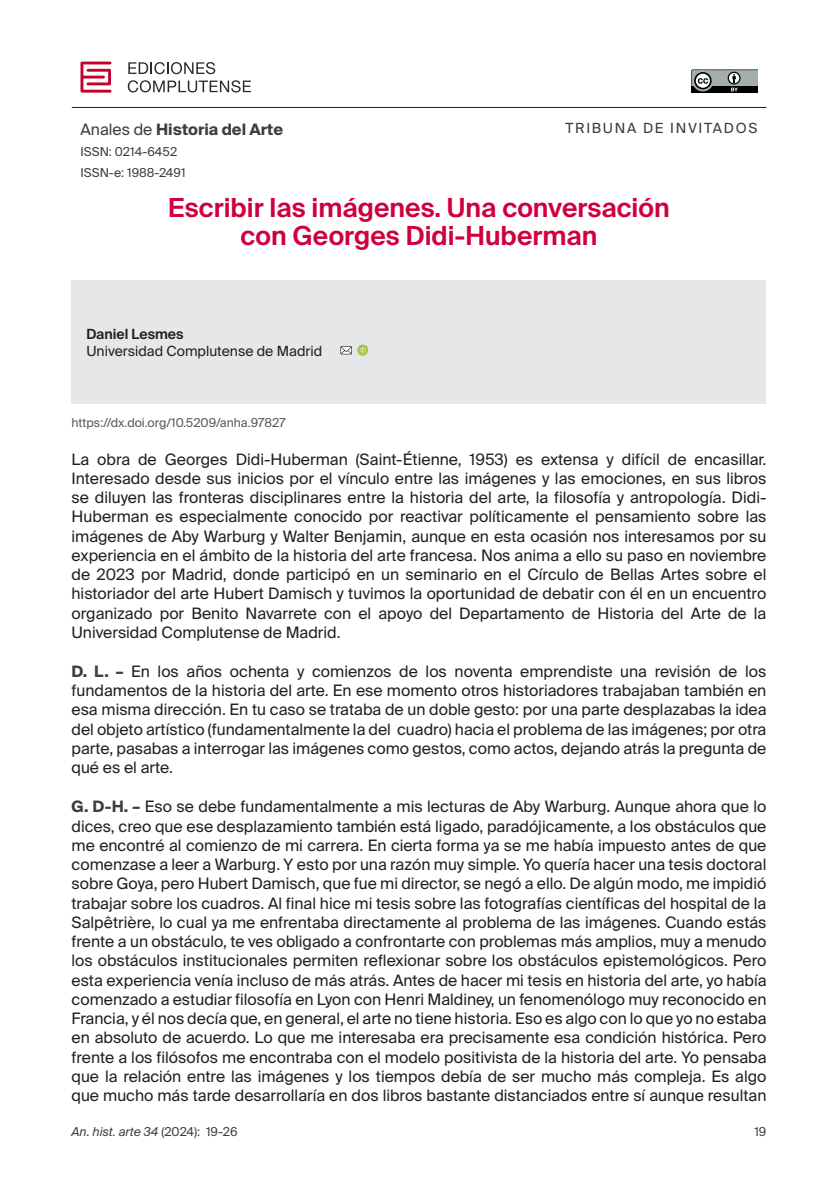
<style>
.page{position:relative;width:838px;height:1185px;background:#fff}
.page>*{position:absolute;margin:0;border:0;box-sizing:border-box;transform-origin:0 0}
.t1{font:600 26.25px/28px "Suisse Intl";color:#cf003d;text-align:center}
.t2{font:15.75px/19.2px "Suisse Intl";color:#231f20;text-align:justify}
.t3{font:700 15.75px "Suisse Intl";color:#3e3e3f}
.t4{font:14px "Suisse Intl";color:#231f20}
.t5{font:14px "Suisse Intl";letter-spacing:.12em;color:#3e3e3f}
.t6{font:600 14px "Suisse Intl";color:#231f20}
.t7{font:12.25px "Suisse Intl";color:#57585a}
.t8{font:12.25px/21px "Suisse Intl";color:#3e3e3f}
.t9{font:italic 12.25px "Suisse Intl";color:#3e3e3f}
.s1{font-weight:400}
.s2{font-weight:700;color:#3e3e3f}
.s3{font-style:normal}
</style>
<div class="page">
<hr style="left:72px;top:107px;width:694px;height:1px;background:#231f20">
<svg style="left:691px;top:69px;width:66px;height:23px;background:#767d79"></svg>
<svg style="left:80px;top:62px;width:31px;height:30px"></svg>
<svg style="left:128px;top:62px;width:87px;height:12px"></svg>
<svg style="left:128px;top:80px;width:123px;height:12px"></svg>
<div style="left:71px;top:280px;width:695px;height:124px;background:#e6e7e9"></div>
<svg style="left:340px;top:344px;width:28px;height:12px"></svg>
<p class="t3" style="left:80px;top:120px;width:204px"><span class="s1">Anales de</span> Historia del Arte</p>
<p class="t8" style="left:80px;top:141px;width:107px">ISSN: 0214-6452<br>ISSN-e: 1988-2491</p>
<p class="t5" style="left:565px;top:120px;width:193px">TRIBUNA DE INVITADOS</p>
<h1 class="t1" style="left:168px;top:194px;width:503px">Escribir las imágenes. Una conversación con Georges Didi-Huberman</h1>
<p class="t6" style="left:86px;top:326px;width:99px">Daniel Lesmes</p>
<p class="t4" style="left:86px;top:343px;width:237px">Universidad Complutense de Madrid</p>
<p class="t7" style="left:71px;top:415px;width:216px">https://dx.doi.org/10.5209/anha.97827</p>
<p class="t2" style="left:71px;top:449px;width:696px">La obra de Georges Didi-Huberman (Saint-Étienne, 1953) es extensa y difícil de encasillar.<br>Interesado desde sus inicios por el vínculo entre las imágenes y las emociones, en sus libros se diluyen las fronteras disciplinares entre la historia del arte, la filosofía y antropología. Didi-Huberman es especialmente conocido por reactivar políticamente el pensamiento sobre las imágenes de Aby Warburg y Walter Benjamin, aunque en esta ocasión nos interesamos por su experiencia en el ámbito de la historia del arte francesa. Nos anima a ello su paso en noviembre de 2023 por Madrid, donde participó en un seminario en el Círculo de Bellas Artes sobre el historiador del arte Hubert Damisch y tuvimos la oportunidad de debatir con él en un encuentro organizado por Benito Navarrete con el apoyo del Departamento de Historia del Arte de la Universidad Complutense de Madrid.</p>
<p class="t2" style="left:71px;top:662px;width:696px"><span class="s2">D. L. –</span> En los años ochenta y comienzos de los noventa emprendiste una revisión de los fundamentos de la historia del arte. En ese momento otros historiadores trabajaban también en esa misma dirección. En tu caso se trataba de un doble gesto: por una parte desplazabas la idea del objeto artístico (fundamentalmente la del cuadro) hacia el problema de las imágenes; por otra parte, pasabas a interrogar las imágenes como gestos, como actos, dejando atrás la pregunta de qué es el arte.</p>
<p class="t2" style="left:71px;top:797px;width:696px"><span class="s2">G. D-H. –</span> Eso se debe fundamentalmente a mis lecturas de Aby Warburg. Aunque ahora que lo dices, creo que ese desplazamiento también está ligado, paradójicamente, a los obstáculos que me encontré al comienzo de mi carrera. En cierta forma ya se me había impuesto antes de que comenzase a leer a Warburg. Y esto por una razón muy simple. Yo quería hacer una tesis doctoral sobre Goya, pero Hubert Damisch, que fue mi director, se negó a ello. De algún modo, me impidió trabajar sobre los cuadros. Al final hice mi tesis sobre las fotografías científicas del hospital de la Salpêtrière, lo cual ya me enfrentaba directamente al problema de las imágenes. Cuando estás frente a un obstáculo, te ves obligado a confrontarte con problemas más amplios, muy a menudo los obstáculos institucionales permiten reflexionar sobre los obstáculos epistemológicos. Pero esta experiencia venía incluso de más atrás. Antes de hacer mi tesis en historia del arte, yo había comenzado a estudiar filosofía en Lyon con Henri Maldiney, un fenomenólogo muy reconocido en Francia, y él nos decía que, en general, el arte no tiene historia. Eso es algo con lo que yo no estaba en absoluto de acuerdo. Lo que me interesaba era precisamente esa condición histórica. Pero frente a los filósofos me encontraba con el modelo positivista de la historia del arte. Yo pensaba que la relación entre las imágenes y los tiempos debía de ser mucho más compleja. Es algo que mucho más tarde desarrollaría en dos libros bastante distanciados entre sí aunque resultan</p>
<p class="t9" style="left:71px;top:1124px;width:167px">An. hist. arte 34 <span class="s3">(2024): 19-26</span></p>
<p class="t8" style="left:754px;top:1121px;width:13px">19</p>
</div>
